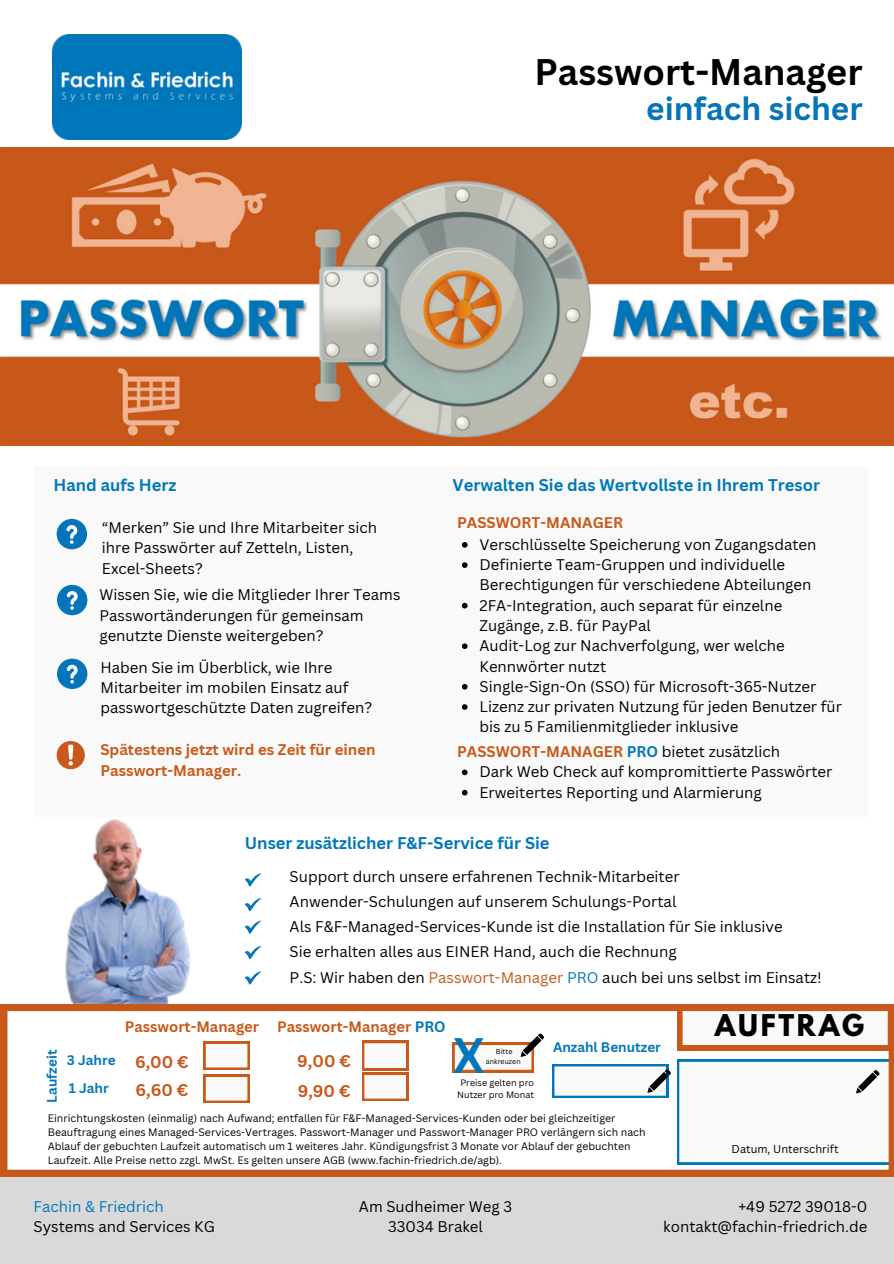
<style>
.page{position:relative;width:894px;height:1264px;background:#fff}
.page>*{position:absolute;margin:0;border:0;box-sizing:border-box;transform-origin:0 0}
.t1{font:700 48.45px "Canva Sans";color:#0077ba}
.t2{font:700 36px "Canva Sans";color:#000}
.t3{font:700 31.5px "Canva Sans";color:#0674b8}
.t4{font:700 26.55px "League Spartan";letter-spacing:.1em;color:#000}
.t5{font:700 16.5px "Canva Sans";color:#0077ba}
.t6{font:700 16.5px "Canva Sans";color:#c8591a}
.t7{font:15px/20.2px "Canva Sans";color:#000}
.t8{font:700 15px/20.2px "Canva Sans";color:#c8591a}
.t9{font:15px "Canva Sans";color:#0076b9}
.t10{font:700 14.7px "Canva Sans";color:#c8591a}
.t11{font:700 13.5px "Canva Sans";color:#0077ba}
.t12{font:11.1px "Canva Sans";color:#000}
.t13{font:10.5px "Canva Sans";color:#000}
.t14{font:9px "Canva Sans";color:#000}
.t15{font:7.05px "Canva Sans";color:#000}
.s1{color:#0077ba}
.s2{font-weight:400;color:#000}
.s3{color:#c8591a}
</style>
<div class="page">
<img style="left:65px;top:819px;width:124px;height:184px">
<img style="left:1px;top:147px;width:892px;height:298px">
<div style="left:34px;top:466px;width:401px;height:351px;background:#f9f9f9"></div>
<div style="left:433px;top:466px;width:434px;height:350px;background:#f9f9f9"></div>
<svg style="left:57px;top:519px;width:30px;height:30px"></svg>
<svg style="left:57px;top:585px;width:30px;height:30px"></svg>
<svg style="left:57px;top:658px;width:30px;height:31px"></svg>
<div style="left:57px;top:741px;width:28px;height:28px;background:#c8591a;border-radius:50%"></div>
<svg style="left:68px;top:744px;width:5px;height:21px"></svg>
<svg style="left:245px;top:971px;width:16px;height:13px"></svg>
<svg style="left:245px;top:946px;width:16px;height:13px"></svg>
<svg style="left:245px;top:920px;width:16px;height:14px"></svg>
<svg style="left:245px;top:898px;width:16px;height:13px"></svg>
<svg style="left:245px;top:873px;width:16px;height:13px"></svg>
<div style="left:0;top:1169px;width:893px;height:94px;background:#d9d9d9"></div>
<img style="left:52px;top:34px;width:190px;height:105px">
<svg style="left:462px;top:542px;width:5px;height:5px"></svg>
<svg style="left:462px;top:562px;width:5px;height:6px"></svg>
<svg style="left:462px;top:603px;width:5px;height:5px"></svg>
<svg style="left:462px;top:643px;width:5px;height:6px"></svg>
<svg style="left:462px;top:684px;width:5px;height:5px"></svg>
<svg style="left:462px;top:704px;width:5px;height:6px"></svg>
<svg style="left:462px;top:769px;width:5px;height:6px"></svg>
<svg style="left:462px;top:789px;width:5px;height:6px"></svg>
<svg style="left:1px;top:1004px;width:892px;height:172px"></svg>
<p class="t2" style="left:534px;top:46px;width:329px">Passwort-Manager</p>
<p class="t3" style="left:646px;top:86px;width:218px">einfach sicher</p>
<p class="t5" style="left:53px;top:473px;width:125px">Hand aufs Herz</p>
<p class="t7" style="left:102px;top:517px;width:276px">“Merken” Sie und Ihre Mitarbeiter sich ihre Passwörter auf Zetteln, Listen,</p>
<p class="t7" style="left:102px;top:558px;width:102px">Excel-Sheets?</p>
<p class="t7" style="left:99px;top:584px;width:302px">Wissen Sie, wie die Mitglieder Ihrer Teams<br>Passwortänderungen für gemeinsam genutzte Dienste weitergeben?</p>
<p class="t7" style="left:100px;top:657px;width:273px">Haben Sie im Überblick, wie Ihre<br>Mitarbeiter im mobilen Einsatz auf passwortgeschützte Daten zugreifen?</p>
<p class="t8" style="left:100px;top:739px;width:277px">Spätestens jetzt wird es Zeit für einen<br>Passwort-Manager.</p>
<p class="t5" style="left:452px;top:473px;width:369px">Verwalten Sie das Wertvollste in Ihrem Tresor</p>
<p class="t8" style="left:457px;top:512px;width:167px">PASSWORT-MANAGER</p>
<p class="t7" style="left:479px;top:534px;width:338px">Verschlüsselte Speicherung von Zugangsdaten</p>
<p class="t7" style="left:479px;top:554px;width:333px">Definierte Team-Gruppen und individuelle<br>Berechtigungen für verschiedene Abteilungen</p>
<p class="t7" style="left:479px;top:595px;width:304px">2FA-Integration, auch separat für einzelne<br>Zugänge, z.B. für PayPal</p>
<p class="t7" style="left:479px;top:635px;width:306px">Audit-Log zur Nachverfolgung, wer welche<br>Kennwörter nutzt</p>
<p class="t7" style="left:479px;top:676px;width:338px">Single-Sign-On (SSO) für Microsoft-365-Nutzer</p>
<p class="t7" style="left:479px;top:696px;width:364px">Lizenz zur privaten Nutzung für jeden Benutzer für bis zu 5 Familienmitglieder inklusive</p>
<p class="t8" style="left:457px;top:741px;width:324px">PASSWORT-MANAGER <span class="s1">PRO</span> <span class="s2">bietet zusätzlich</span></p>
<p class="t7" style="left:479px;top:761px;width:354px">Dark Web Check auf kompromittierte Passwörter</p>
<p class="t7" style="left:479px;top:781px;width:284px">Erweitertes Reporting und Alarmierung</p>
<p class="t5" style="left:245px;top:831px;width:306px">Unser zusätzlicher F&amp;F-Service für Sie</p>
<p class="t7" style="left:289px;top:865px;width:391px">Support durch unsere erfahrenen Technik-Mitarbeiter</p>
<p class="t7" style="left:289px;top:916px;width:494px">Als F&amp;F-Managed-Services-Kunde ist die Installation für Sie inklusive</p>
<p class="t7" style="left:289px;top:966px;width:533px">P.S: Wir haben den <span class="s3">Passwort-Manager</span> <span class="s1">PRO</span> auch bei uns selbst im Einsatz!</p>
<p class="t7" style="left:289px;top:891px;width:388px">Anwender-Schulungen auf unserem Schulungs-Portal</p>
<p class="t7" style="left:289px;top:941px;width:388px">Sie erhalten alles aus EINER Hand, auch die Rechnung</p>
<p class="t11" style="left:43px;top:1102px;width:55px;rotate:-90deg">Laufzeit</p>
<p class="t10" style="left:125px;top:1016px;width:136px">Passwort-Manager</p>
<p class="t10" style="left:277px;top:1016px;width:170px">Passwort-Manager <span class="s1">PRO</span></p>
<p class="t6" style="left:135px;top:1049px;width:55px">6,00 €</p>
<p class="t6" style="left:297px;top:1048px;width:55px">9,00 €</p>
<p class="t6" style="left:297px;top:1079px;width:54px">9,90 €</p>
<p class="t11" style="left:67px;top:1051px;width:50px">3 Jahre</p>
<p class="t11" style="left:69px;top:1078px;width:41px">1 Jahr</p>
<p class="t6" style="left:135px;top:1078px;width:54px">6,60 €</p>
<p class="t1" style="left:453px;top:1021px;width:33px">X</p>
<p class="t11" style="left:553px;top:1037px;width:109px">Anzahl Benutzer</p>
<p class="t15" style="left:495px;top:1046px;width:18px">Bitte</p>
<p class="t15" style="left:485px;top:1056px;width:36px">ankreuzen</p>
<p class="t14" style="left:460px;top:1076px;width:75px">Preise gelten pro</p>
<p class="t14" style="left:457px;top:1088px;width:78px">Nutzer pro Monat</p>
<p class="t4" style="left:714px;top:1012px;width:151px">AUFTRAG</p>
<p class="t13" style="left:48px;top:1110px;width:569px">Einrichtungskosten (einmalig) nach Aufwand; entfallen für F&amp;F-Managed-Services-Kunden oder bei gleichzeitiger</p>
<p class="t13" style="left:48px;top:1124px;width:599px">Beauftragung eines Managed-Services-Vertrages. Passwort-Manager und Passwort-Manager PRO verlängern sich nach</p>
<p class="t13" style="left:48px;top:1138px;width:584px">Ablauf der gebuchten Laufzeit automatisch um 1 weiteres Jahr. Kündigungsfrist 3 Monate vor Ablauf der gebuchten</p>
<p class="t13" style="left:48px;top:1152px;width:455px">Laufzeit. Alle Preise netto zzgl. MwSt. Es gelten unsere AGB (www.fachin-friedrich.de/agb).</p>
<p class="t9" style="left:34px;top:1196px;width:132px">Fachin &amp; Friedrich</p>
<p class="t7" style="left:34px;top:1216px;width:183px">Systems and Services KG</p>
<p class="t7" style="left:359px;top:1196px;width:155px">Am Sudheimer Weg 3</p>
<p class="t7" style="left:388px;top:1216px;width:96px">33034 Brakel</p>
<p class="t12" style="left:731px;top:1141px;width:108px">Datum, Unterschrift</p>
<p class="t7" style="left:738px;top:1196px;width:130px">+49 5272 39018-0</p>
<p class="t7" style="left:663px;top:1216px;width:206px">kontakt@fachin-friedrich.de</p>
</div>
